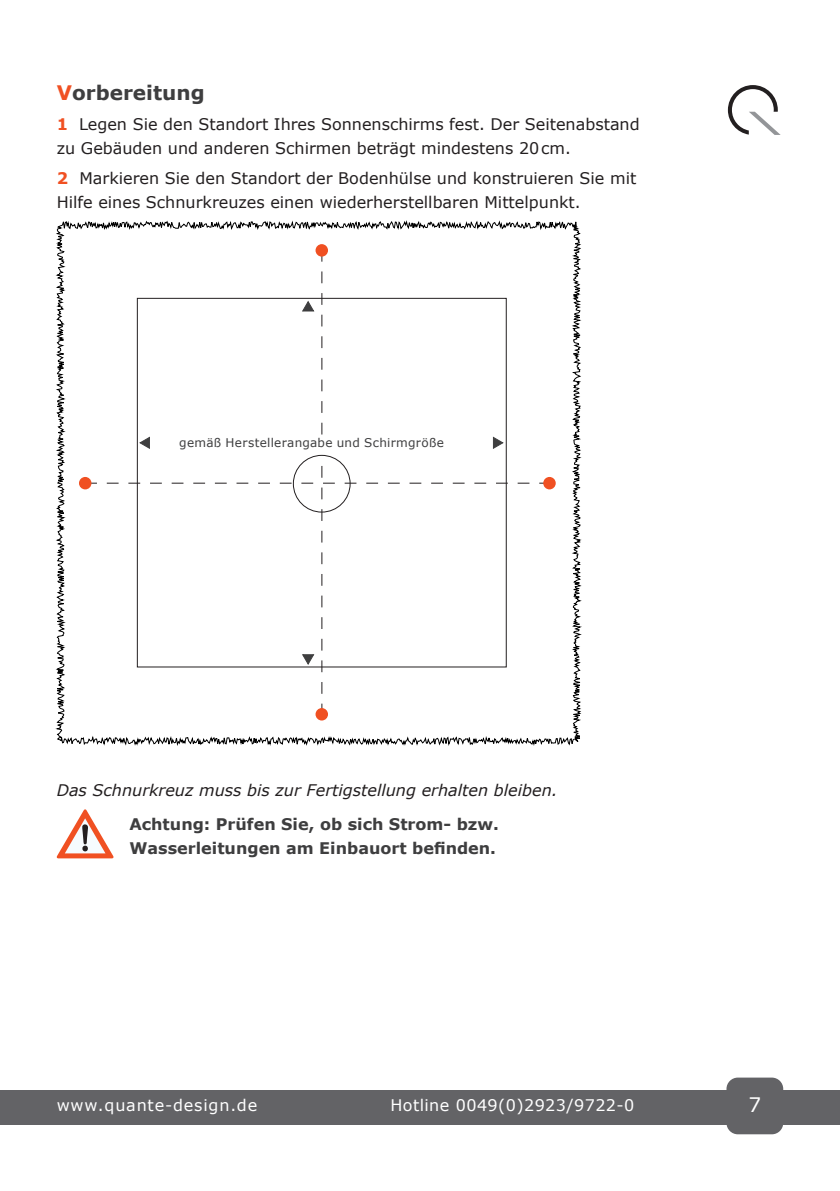
<style>
.page{position:relative;width:840px;height:1191px;background:#fff}
.page>*{position:absolute;margin:0;border:0;box-sizing:border-box;transform-origin:0 0}
.ü1{font:700 20px "Verdana";color:#3e3e3f}
.t1{font:20px "Verdana";color:#fff}
.text{font:16px/24px "Verdana";color:#231f20}
.text-2{font:700 16px/24px "Verdana";color:#3e3e3f}
.text-3{font:italic 16px "Verdana";color:#231f20}
.t2{font:16px "Verdana";letter-spacing:.025em;color:#fff}
.t3{font:16px "Verdana";letter-spacing:.05em;color:#fff}
.NEU_TEXT{font:12px "Verdana";letter-spacing:.025em;color:#3e3e3f}
.s1{color:#f05022}
.s2{font-weight:700;color:#f05022}
</style>
<div class="page">
<div style="left:0;top:1090px;width:839px;height:34px;background:#636366"></div>
<div style="left:726px;top:1077px;width:56px;height:57px;background:#636366;border-radius:11px"></div>
<svg style="left:55px;top:220px;width:526px;height:526px"></svg>
<svg style="left:85px;top:250px;width:465px;height:465px"></svg>
<div style="left:315px;top:244px;width:13px;height:13px;background:#f05022;border-radius:50%"></div>
<div style="left:315px;top:708px;width:13px;height:12px;background:#f05022;border-radius:50%"></div>
<div style="left:79px;top:477px;width:12px;height:12px;background:#f05022;border-radius:50%"></div>
<div style="left:543px;top:477px;width:12px;height:12px;background:#f05022;border-radius:50%"></div>
<div style="left:293px;top:455px;width:57px;height:57px;border:1px solid #231f20;border-radius:50%"></div>
<svg style="left:56px;top:809px;width:58px;height:49px"></svg>
<svg style="left:727px;top:85px;width:53px;height:50px"></svg>
<p class="ü1" style="left:57px;top:79px;width:149px"><span class="s1">V</span>orbereitung</p>
<p class="text" style="left:57px;top:112px;width:584px"><span class="s2">1</span> Legen Sie den Standort Ihres Sonnenschirms fest. Der Seitenabstand zu Gebäuden und anderen Schirmen beträgt mindestens 20cm.</p>
<p class="text" style="left:57px;top:166px;width:580px"><span class="s2">2</span> Markieren Sie den Standort der Bodenhülse und konstruieren Sie mit<br>Hilfe eines Schnurkreuzes einen wiederherstellbaren Mittelpunkt.</p>
<p class="NEU_TEXT" style="left:179px;top:434px;width:266px">gemäß Herstellerangabe und Schirmgröße</p>
<p class="text-3" style="left:57px;top:779px;width:502px">Das Schnurkreuz muss bis zur Fertigstellung erhalten bleiben.</p>
<p class="text-2" style="left:129px;top:812px;width:371px">Achtung: Prüfen Sie, ob sich Strom- bzw.<br>Wasserleitungen am Einbauort befinden.</p>
<p class="t3" style="left:57px;top:1094px;width:202px">www.quante-design.de</p>
<p class="t2" style="left:390px;top:1094px;width:245px">Hotline 0049(0)2923/9722-0</p>
<p class="t1" style="left:748px;top:1091px;width:14px">7</p>
</div>
